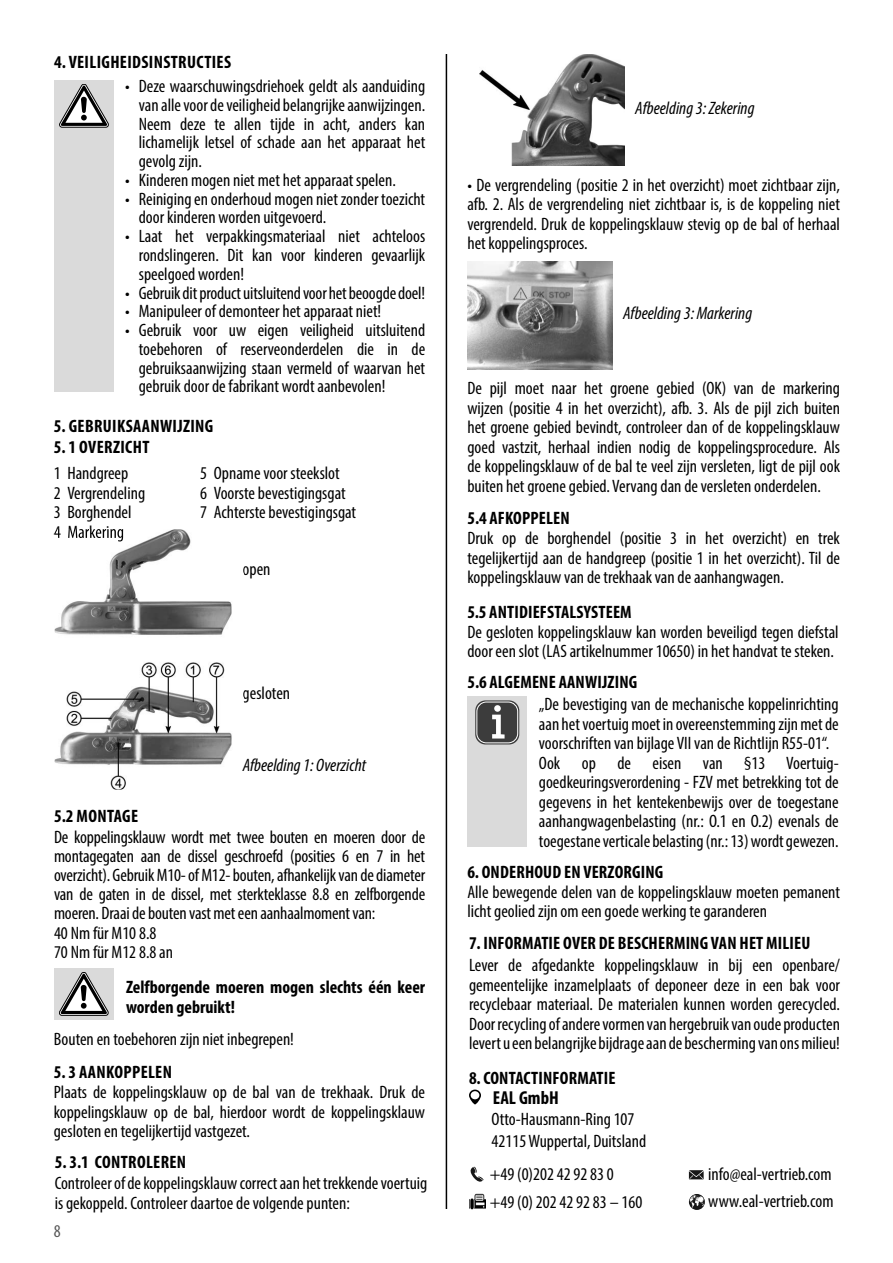
<style>
.page{position:relative;width:893px;height:1263px;background:#fff}
.page>*{position:absolute;margin:0;border:0;box-sizing:border-box;transform-origin:0 0}
.t1{font:700 condensed 18.75px "Myriad Pro";color:#000}
.t2{font:condensed 18px/19.5px "Myriad Pro";color:#000}
.t3{font:700 condensed 18px/19.5px "Myriad Pro";letter-spacing:.01em;color:#000}
.t4{font:italic condensed 18px "Myriad Pro";color:#000}
.t5{font:condensed 18px "Myriad Pro";color:#575757}
</style>
<div class="page">
<hr style="left:446px;top:54px;width:1px;height:1155px;background:#000">
<div style="left:54px;top:80px;width:60px;height:312px;background:#dadada"></div>
<svg style="left:59px;top:84px;width:49px;height:43px"></svg>
<img style="left:55px;top:529px;width:177px;height:260px">
<img style="left:55px;top:529px;width:68px;height:12px">
<img style="left:479px;top:54px;width:145px;height:112px">
<img style="left:468px;top:261px;width:144px;height:109px">
<div style="left:54px;top:968px;width:60px;height:52px;background:#dadada"></div>
<svg style="left:59px;top:972px;width:49px;height:43px"></svg>
<div style="left:467px;top:697px;width:60px;height:150px;background:#dadada"></div>
<div style="left:475px;top:700px;width:44px;height:44px;background:#3c3c3c;border-radius:10px"></div>
<div style="left:477px;top:702px;width:41px;height:41px;border:1px solid #fff;border-radius:10px"></div>
<svg style="left:492px;top:715px;width:13px;height:23px"></svg>
<div style="left:494px;top:705px;width:7px;height:7px;background:#fff;border-radius:50%"></div>
<svg style="left:689px;top:1194px;width:16px;height:16px"></svg>
<svg style="left:689px;top:1170px;width:15px;height:9px"></svg>
<svg style="left:470px;top:1167px;width:14px;height:15px"></svg>
<svg style="left:469px;top:1089px;width:12px;height:15px"></svg>
<img style="left:469px;top:1193px;width:16px;height:17px">
<p class="t3" style="left:54px;top:51px;width:179px">4. VEILIGHEIDSINSTRUCTIES</p>
<p class="t2" style="left:139px;top:77px;width:288px;line-height:18.8px;text-align:justify;text-indent:-14px">• Deze waarschuwingsdriehoek geldt als aanduiding van alle voor de veiligheid belangrijke aanwijzingen.<br>Neem deze te allen tijde in acht, anders kan lichamelijk letsel of schade aan het apparaat het gevolg zijn.</p>
<p class="t2" style="left:125px;top:170px;width:272px">• Kinderen mogen niet met het apparaat spelen.</p>
<p class="t2" style="left:139px;top:189px;width:288px;line-height:18.8px;text-indent:-14px">• Reiniging en onderhoud mogen niet zonder toezicht door kinderen worden uitgevoerd.</p>
<p class="t2" style="left:139px;top:227px;width:288px;line-height:18.8px;text-align:justify;text-indent:-14px">• Laat het verpakkingsmateriaal niet achteloos rondslingeren. Dit kan voor kinderen gevaarlijk speelgoed worden!</p>
<p class="t2" style="left:125px;top:283px;width:301px">• Gebruik dit product uitsluitend voor het beoogde doel!</p>
<p class="t2" style="left:125px;top:301px;width:257px">• Manipuleer of demonteer het apparaat niet!</p>
<p class="t2" style="left:139px;top:320px;width:288px;line-height:18.8px;text-align:justify;text-indent:-14px">• Gebruik voor uw eigen veiligheid uitsluitend toebehoren of reserveonderdelen die in de gebruiksaanwijzing staan vermeld of waarvan het gebruik door de fabrikant wordt aanbevolen!</p>
<p class="t3" style="left:54px;top:416px;width:161px">5. GEBRUIKSAANWIJZING</p>
<p class="t3" style="left:54px;top:437px;width:97px">5. 1 OVERZICHT</p>
<p class="t2" style="left:54px;top:463px;width:93px">1 Handgreep<br>2 Vergrendeling<br>3 Borghendel</p>
<p class="t3" style="left:54px;top:806px;width:86px">5.2 MONTAGE</p>
<p class="t2" style="left:200px;top:463px;width:157px">5 Opname voor steekslot<br>6 Voorste bevestigingsgat<br>7 Achterste bevestigingsgat</p>
<p class="t2" style="left:243px;top:559px;width:29px">open</p>
<p class="t2" style="left:243px;top:683px;width:49px">gesloten</p>
<p class="t4" style="left:243px;top:754px;width:125px">Afbeelding 1: Overzicht</p>
<p class="t2" style="left:54px;top:827px;width:373px">De koppelingsklauw wordt met twee bouten en moeren door de montagegaten aan de dissel geschroefd (posities 6 en 7 in het overzicht). Gebruik M10- of M12- bouten, afhankelijk van de diameter van de gaten in de dissel, met sterkteklasse 8.8 en zelfborgende moeren. Draai de bouten vast met een aanhaalmoment van:<br>40 Nm für M10 8.8<br>70 Nm für M12 8.8 an</p>
<p class="t3" style="left:126px;top:977px;width:301px">Zelfborgende moeren mogen slechts één keer worden gebruikt!</p>
<p class="t2" style="left:54px;top:1029px;width:241px">Bouten en toebehoren zijn niet inbegrepen!</p>
<p class="t3" style="left:54px;top:1062px;width:120px">5. 3 AANKOPPELEN</p>
<p class="t2" style="left:54px;top:1082px;width:373px;text-align:justify">Plaats de koppelingsklauw op de bal van de trekhaak. Druk de koppelingsklauw op de bal, hierdoor wordt de koppelingsklauw gesloten en tegelijkertijd vastgezet.</p>
<p class="t3" style="left:55px;top:1152px;width:133px">5. 3.1 CONTROLEREN</p>
<p class="t2" style="left:55px;top:1173px;width:374px">Controleer of de koppelingsklauw correct aan het trekkende voertuig is gekoppeld. Controleer daartoe de volgende punten:</p>
<p class="t5" style="left:54px;top:1220px;width:8px">8</p>
<p class="t4" style="left:635px;top:97px;width:121px">Afbeelding 3: Zekering</p>
<p class="t2" style="left:467px;top:175px;width:374px;text-align:justify">• De vergrendeling (positie 2 in het overzicht) moet zichtbaar zijn, afb. 2. Als de vergrendeling niet zichtbaar is, is de koppeling niet vergrendeld. Druk de koppelingsklauw stevig op de bal of herhaal het koppelingsproces.</p>
<p class="t4" style="left:623px;top:302px;width:131px">Afbeelding 3: Markering</p>
<p class="t2" style="left:467px;top:378px;width:374px;text-align:justify">De pijl moet naar het groene gebied (OK) van de markering wijzen (positie 4 in het overzicht), afb. 3. Als de pijl zich buiten het groene gebied bevindt, controleer dan of de koppelingsklauw goed vastzit, herhaal indien nodig de koppelingsprocedure. Als de koppelingsklauw of de bal te veel zijn versleten, ligt de pijl ook buiten het groene gebied. Vervang dan de versleten onderdelen.</p>
<p class="t3" style="left:468px;top:508px;width:104px">5.4 AFKOPPELEN</p>
<p class="t2" style="left:467px;top:528px;width:374px;text-align:justify">Druk op de borghendel (positie 3 in het overzicht) en trek tegelijkertijd aan de handgreep (positie 1 in het overzicht). Til de koppelingsklauw van de trekhaak van de aanhangwagen.</p>
<p class="t2" style="left:467px;top:622px;width:373px">De gesloten koppelingsklauw kan worden beveiligd tegen diefstal door een slot (LAS artikelnummer 10650) in het handvat te steken.</p>
<p class="t3" style="left:467px;top:602px;width:166px">5.5 ANTIDIEFSTALSYSTEEM</p>
<p class="t3" style="left:468px;top:672px;width:171px">5.6 ALGEMENE AANWIJZING</p>
<p class="t2" style="left:539px;top:694px;width:301px">„De bevestiging van de mechanische koppelinrichting aan het voertuig moet in overeenstemming zijn met de voorschriften van bijlage VII van de Richtlijn R55-01“.<br>Ook op de eisen van §13 Voertuig&shy;goedkeuringsverordening - FZV met betrekking tot de gegevens in het kentekenbewijs over de toegestane aanhangwagenbelasting (nr.: O.1 en O.2) evenals de toegestane verticale belasting (nr.: 13) wordt gewezen.</p>
<p class="t3" style="left:467px;top:861px;width:198px">6. ONDERHOUD EN VERZORGING</p>
<p class="t2" style="left:467px;top:882px;width:374px">Alle bewegende delen van de koppelingsklauw moeten pemanent licht geolied zijn om een goede werking te garanderen</p>
<p class="t2" style="left:469px;top:955px;width:373px;text-align:justify">Lever de afgedankte koppelingsklauw in bij een openbare/ gemeentelijke inzamelplaats of deponeer deze in een bak voor recyclebaar materiaal. De materialen kunnen worden gerecycled.<br>Door recycling of andere vormen van hergebruik van oude producten levert u een belangrijke bijdrage aan de bescherming van ons milieu!</p>
<p class="t3" style="left:469px;top:1068px;width:148px">8. CONTACTINFORMATIE</p>
<p class="t1" style="left:493px;top:1086px;width:67px">EAL GmbH</p>
<p class="t2" style="left:492px;top:1108px;width:156px;line-height:21.6px">Otto-Hausmann-Ring 107<br>42115 Wuppertal, Duitsland</p>
<p class="t2" style="left:490px;top:1160px;width:154px;line-height:28.2px">+49 (0)202 42 92 83 0 +49 (0) 202 42 92 83 – 160</p>
<p class="t2" style="left:708px;top:1161px;width:127px;line-height:26.4px">info@eal-vertrieb.com www.eal-vertrieb.com</p>
<p class="t3" style="left:469px;top:932px;width:343px">7. INFORMATIE OVER DE BESCHERMING VAN HET MILIEU</p>
</div>
